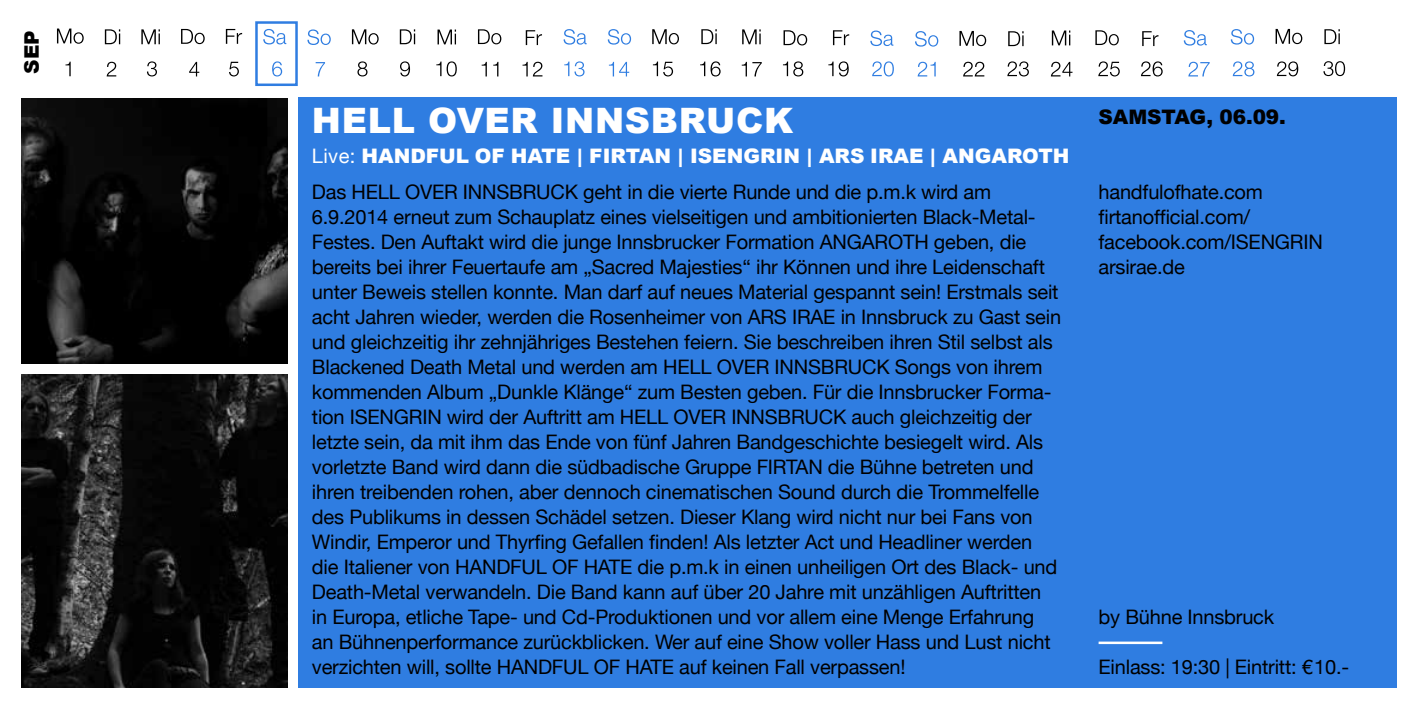
<style>
.page{position:relative;width:1418px;height:709px;background:#fff}
.page>*{position:absolute;margin:0;border:0;box-sizing:border-box;transform-origin:0 0}
.t1{font:900 35px "Arial";letter-spacing:.02em;color:#fff}
.t2{font:20px/25px "Helvetica Neue";letter-spacing:-.01em;color:#000}
.t3{font:900 20px "Arial";color:#fff}
.t4{font:900 20px "Arial";letter-spacing:-.005em;color:#000}
.s1{font-family:"Helvetica Neue";font-weight:400}
</style>
<div class="page">
<svg style="left:263px;top:29px;width:23px;height:15px"></svg>
<svg style="left:272px;top:61px;width:10px;height:15px"></svg>
<svg style="left:526px;top:30px;width:16px;height:15px"></svg>
<svg style="left:522px;top:62px;width:5px;height:14px"></svg>
<svg style="left:533px;top:62px;width:9px;height:14px"></svg>
<svg style="left:147px;top:61px;width:10px;height:15px"></svg>
<svg style="left:141px;top:29px;width:19px;height:15px"></svg>
<svg style="left:107px;top:62px;width:9px;height:14px"></svg>
<svg style="left:105px;top:29px;width:15px;height:15px"></svg>
<svg style="left:229px;top:62px;width:10px;height:14px"></svg>
<svg style="left:226px;top:29px;width:16px;height:15px"></svg>
<svg style="left:189px;top:62px;width:10px;height:14px"></svg>
<svg style="left:181px;top:29px;width:24px;height:15px"></svg>
<svg style="left:316px;top:62px;width:9px;height:14px"></svg>
<svg style="left:307px;top:29px;width:24px;height:16px"></svg>
<svg style="left:357px;top:61px;width:10px;height:15px"></svg>
<svg style="left:352px;top:29px;width:26px;height:16px"></svg>
<svg style="left:400px;top:61px;width:10px;height:15px"></svg>
<svg style="left:400px;top:29px;width:15px;height:15px"></svg>
<svg style="left:481px;top:62px;width:6px;height:14px"></svg>
<svg style="left:493px;top:62px;width:5px;height:14px"></svg>
<svg style="left:478px;top:29px;width:23px;height:15px"></svg>
<svg style="left:436px;top:61px;width:21px;height:15px"></svg>
<svg style="left:437px;top:30px;width:19px;height:14px"></svg>
<svg style="left:609px;top:62px;width:20px;height:14px"></svg>
<svg style="left:607px;top:29px;width:24px;height:16px"></svg>
<svg style="left:564px;top:61px;width:20px;height:15px"></svg>
<svg style="left:563px;top:29px;width:23px;height:16px"></svg>
<svg style="left:653px;top:62px;width:20px;height:14px"></svg>
<svg style="left:652px;top:29px;width:27px;height:15px"></svg>
<svg style="left:700px;top:61px;width:20px;height:15px"></svg>
<svg style="left:701px;top:29px;width:15px;height:15px"></svg>
<svg style="left:741px;top:62px;width:20px;height:14px"></svg>
<svg style="left:742px;top:29px;width:18px;height:15px"></svg>
<svg style="left:828px;top:61px;width:20px;height:15px"></svg>
<svg style="left:833px;top:30px;width:16px;height:15px"></svg>
<svg style="left:783px;top:61px;width:20px;height:15px"></svg>
<svg style="left:783px;top:30px;width:24px;height:15px"></svg>
<svg style="left:872px;top:61px;width:21px;height:15px"></svg>
<svg style="left:870px;top:31px;width:23px;height:15px"></svg>
<svg style="left:917px;top:62px;width:18px;height:14px"></svg>
<svg style="left:915px;top:31px;width:23px;height:16px"></svg>
<svg style="left:963px;top:62px;width:21px;height:14px"></svg>
<svg style="left:959px;top:31px;width:27px;height:15px"></svg>
<svg style="left:1007px;top:61px;width:21px;height:15px"></svg>
<svg style="left:1008px;top:31px;width:15px;height:15px"></svg>
<svg style="left:1141px;top:61px;width:21px;height:15px"></svg>
<svg style="left:1142px;top:31px;width:16px;height:15px"></svg>
<svg style="left:1098px;top:61px;width:21px;height:15px"></svg>
<svg style="left:1095px;top:30px;width:23px;height:15px"></svg>
<svg style="left:1051px;top:62px;width:21px;height:14px"></svg>
<svg style="left:1051px;top:31px;width:19px;height:14px"></svg>
<svg style="left:1188px;top:62px;width:21px;height:14px"></svg>
<svg style="left:1183px;top:30px;width:23px;height:16px"></svg>
<svg style="left:1232px;top:61px;width:22px;height:15px"></svg>
<svg style="left:1230px;top:29px;width:24px;height:16px"></svg>
<svg style="left:1276px;top:61px;width:22px;height:15px"></svg>
<svg style="left:1275px;top:29px;width:27px;height:15px"></svg>
<svg style="left:1323px;top:61px;width:21px;height:15px"></svg>
<svg style="left:1324px;top:29px;width:15px;height:15px"></svg>
<svg style="left:65px;top:62px;width:6px;height:14px"></svg>
<svg style="left:57px;top:29px;width:27px;height:15px"></svg>
<div style="left:298px;top:97px;width:1098px;height:591px;background:#2f7de1"></div>
<div style="left:255px;top:21px;width:43px;height:65px;border:2px solid #2f7de1"></div>
<hr style="left:1098px;top:641px;width:64px;height:3px;background:#fff">
<img style="left:21px;top:98px;width:266px;height:266px">
<img style="left:21px;top:375px;width:266px;height:312px">
<p class="t4" style="left:17px;top:74px;width:45px;rotate:-90deg">SEP</p>
<h1 class="t1" style="left:312px;top:95px;width:396px">HELL OVER INNSBRUCK</h1>
<p class="t3" style="left:312px;top:141px;width:759px"><span class="s1">Live:</span> HANDFUL OF HATE | FIRTAN | ISE NGRIN | ARS IRAE | ANGAROTH</p>
<p class="t2" style="left:312px;top:179px;width:750px;text-indent:197px">bruck geht in die vierte Runde und die p.m.k wird am 6.9.2014 erneut zum Schauplatz eines vielseitigen und ambitionierten Black-Metal-Festes. Den Auftakt wird die junge Innsbrucker Formation ANGAROTH geben, die bereits bei ihrer Feuertaufe am „Sacred Majesties“ ihr Können und ihre Leidenschaft unter Beweis stellen konnte. Man darf auf neues Material gespannt sein! Erstmals seit acht Jahren wieder, werden die Rosenheimer von ARS IRAE in Innsbruck zu Gast sein und gleichzeitig ihr zehnjähriges Bestehen feiern. Sie beschreiben ihren Stil selbst als Blackened Death Metal und werden am Hell Over Inns</p>
<p class="t2" style="left:312px;top:179px;width:170px">Das Hell Over Inns</p>
<p class="t2" style="left:312px;top:354px;width:741px;text-indent:509px">bruck Songs von ihrem kommenden Album „Dunkle Klänge“ zum Besten geben. Für die Innsbrucker Forma&shy;tion ISENGRIN wird der Auftritt am Hell Over Inns</p>
<p class="t2" style="left:312px;top:404px;width:747px;text-indent:465px">bruck auch gleichzeitig der letzte sein, da mit ihm das Ende von fünf Jahren Bandgeschichte besiegelt wird. Als vorletzte Band wird dann die südbadische Gruppe FIRTAN die Bühne betreten und ihren treibenden rohen, aber dennoch cinematischen Sound durch die Trommelfelle des Publikums in dessen Schädel setzen. Dieser Klang wird nicht nur bei Fans von Windir, Emperor und Thyrfing Gefallen finden! Als letzter Act und Headliner werden die Italiener von HANDFUL OF HATE die p.m.k in einen unheiligen Ort des Black- und Death-Metal verwandeln. Die Band kann auf über 20 Jahre mit unzähligen Auftritten in Europa, etliche Tape- und Cd-Produktionen und vor allem eine Menge Erfahrung an Bühnenperformance zurückblicken. Wer auf eine Show voller Hass und Lust nicht verzichten will, sollte HANDFUL OF HATE auf keinen Fall verpassen!</p>
<p class="t4" style="left:1098px;top:102px;width:189px">SAMSTAG, 06.09.</p>
<p class="t2" style="left:1098px;top:179px;width:226px">handfulofhate.com firtanofficial.com/ facebook.com/ISENGRIN arsirae.de</p>
<p class="t2" style="left:1098px;top:604px;width:177px">by Bühne Innsbruck</p>
<p class="t2" style="left:1098px;top:654px;width:252px">Einlass: 19:30 | Eintritt: €10.-</p>
</div>
